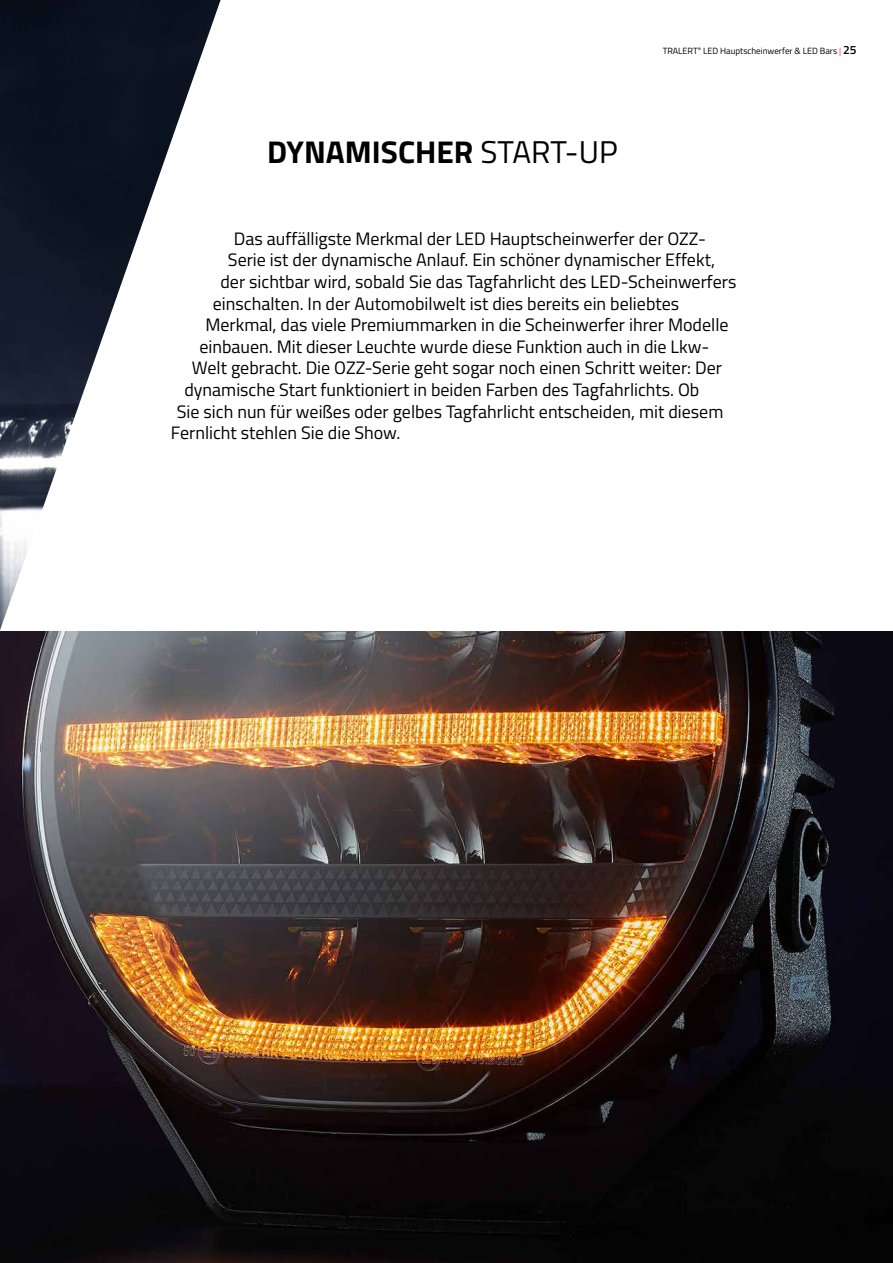
<style>
.page{position:relative;width:893px;height:1263px;background:#fff}
.page>*{position:absolute;margin:0;border:0;box-sizing:border-box;transform-origin:0 0}
.t1{font:700 31.5px "Titillium Web";color:#000}
.t2{font:18px "Titillium Web";color:#000}
.t3{font:9px "Titillium Web";color:#000}
.s1{font-weight:400}
.s2{color:#e94843}
.s3{font-weight:600;font-size:12px}
</style>
<div class="page">
<img style="left:0;top:0;width:221px;height:630px">
<img style="left:0;top:631px;width:893px;height:632px">
<h1 class="t1" style="left:267px;top:128px;width:352px">DYNAMISCHER <span class="s1">START-UP</span></h1>
<p class="t3" style="left:663px;top:44px;width:195px">TRALERT<sup>®</sup> LED Hauptscheinwerfer &amp; LED Bars <span class="s2">|</span> <span class="s3">25</span></p>
<p class="t2" style="left:234px;top:225px;width:473px">Das auffälligste Merkmal der LED Hauptscheinwerfer der OZZ-</p>
<p class="t2" style="left:228px;top:247px;width:489px">Serie ist der dynamische Anlauf. Ein schöner dynamischer Effekt,</p>
<p class="t2" style="left:220px;top:268px;width:517px">der sichtbar wird, sobald Sie das Tagfahrlicht des LED-Scheinwerfers</p>
<p class="t2" style="left:213px;top:290px;width:468px">einschalten. In der Automobilwelt ist dies bereits ein beliebtes</p>
<p class="t2" style="left:205px;top:312px;width:525px">Merkmal, das viele Premiummarken in die Scheinwerfer ihrer Modelle</p>
<p class="t2" style="left:199px;top:333px;width:511px">einbauen. Mit dieser Leuchte wurde diese Funktion auch in die Lkw-</p>
<p class="t2" style="left:192px;top:355px;width:532px">Welt gebracht. Die OZZ-Serie geht sogar noch einen Schritt weiter: Der</p>
<p class="t2" style="left:184px;top:376px;width:517px">dynamische Start funktioniert in beiden Farben des Tagfahrlichts. Ob</p>
<p class="t2" style="left:177px;top:398px;width:548px">Sie sich nun für weißes oder gelbes Tagfahrlicht entscheiden, mit diesem</p>
<p class="t2" style="left:171px;top:420px;width:231px">Fernlicht stehlen Sie die Show.</p>
</div>
